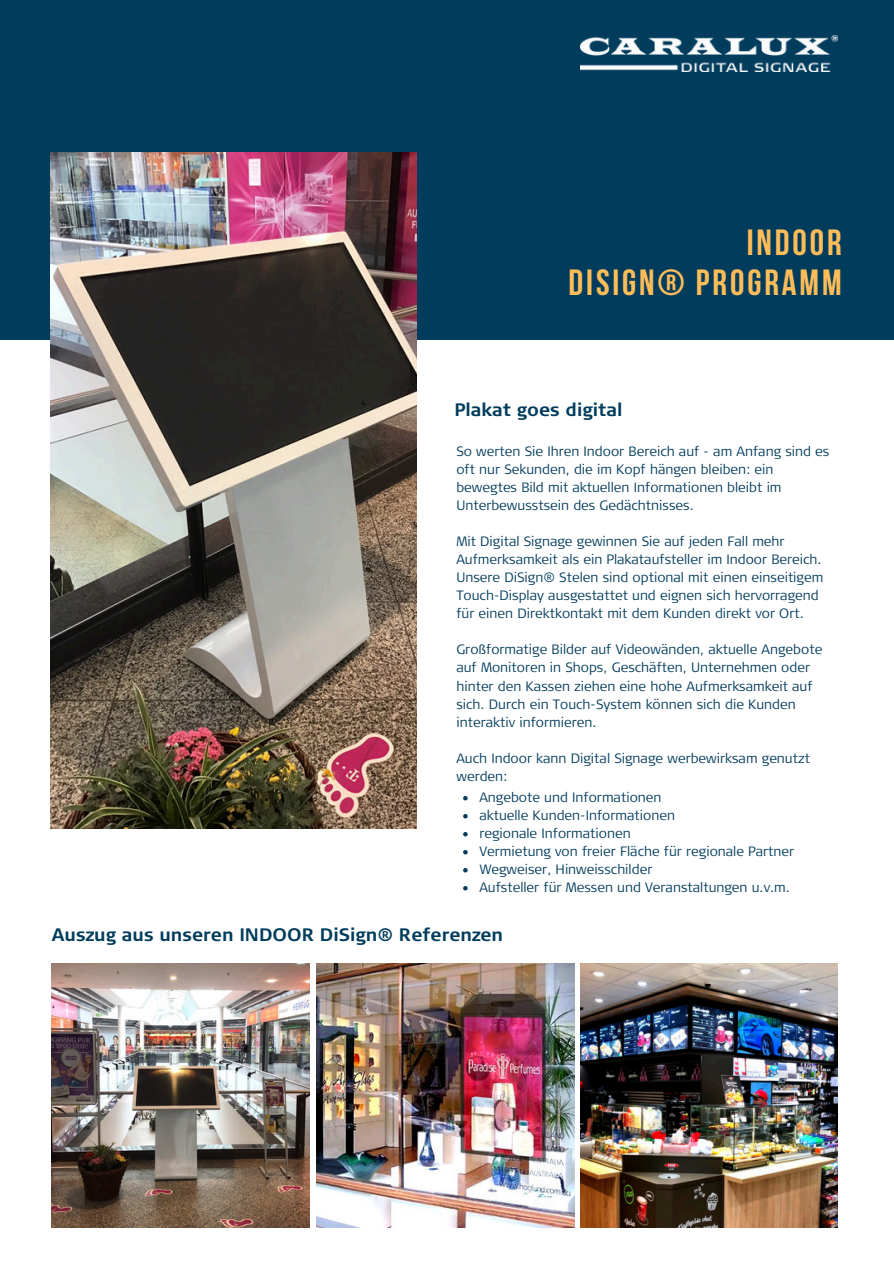
<style>
.page{position:relative;width:894px;height:1264px;background:#fff}
.page>*{position:absolute;margin:0;border:0;box-sizing:border-box;transform-origin:0 0}
.t1{font:700 36.3px/39.5px "Bebas Neue";letter-spacing:.08em;color:#ffbd59;text-align:right}
.t2{font:700 18px "Signa Column";color:#013c5c}
.t3{font:300 13.5px/18px "Signa Column";color:#013c5c}
</style>
<div class="page">
<div style="left:0;top:0;width:893px;height:340px;background:#013c5c"></div>
<img style="left:580px;top:36px;width:257px;height:36px">
<img style="left:52px;top:963px;width:257px;height:264px">
<img style="left:316px;top:963px;width:258px;height:264px">
<img style="left:51px;top:153px;width:366px;height:675px">
<img style="left:580px;top:963px;width:257px;height:264px">
<svg style="left:463px;top:796px;width:4px;height:4px"></svg>
<svg style="left:463px;top:814px;width:4px;height:4px"></svg>
<svg style="left:463px;top:832px;width:4px;height:4px"></svg>
<svg style="left:463px;top:850px;width:4px;height:4px"></svg>
<svg style="left:463px;top:868px;width:4px;height:4px"></svg>
<svg style="left:463px;top:886px;width:4px;height:4px"></svg>
<h1 class="t1" style="left:568px;top:223px;width:274px">INDOOR<br>DISIGN® PROGRAMM</h1>
<h2 class="t2" style="left:454px;top:399px;width:169px">Plakat goes digital</h2>
<p class="t3" style="left:456px;top:443px;width:374px">So werten Sie Ihren Indoor Bereich auf - am Anfang sind es oft nur Sekunden, die im Kopf hängen bleiben: ein bewegtes Bild mit aktuellen Informationen bleibt im Unterbewusstsein des Gedächtnisses.</p>
<p class="t3" style="left:456px;top:533px;width:368px">Mit Digital Signage gewinnen Sie auf jeden Fall mehr Aufmerksamkeit als ein Plakataufsteller im Indoor Bereich.<br>Unsere DiSign® Stelen sind optional mit einen einseitigem Touch-Display ausgestattet und eignen sich hervorragend für einen Direktkontakt mit dem Kunden direkt vor Ort.</p>
<p class="t3" style="left:456px;top:641px;width:367px">Großformatige Bilder auf Videowänden, aktuelle Angebote auf Monitoren in Shops, Geschäften, Unternehmen oder hinter den Kassen ziehen eine hohe Aufmerksamkeit auf sich. Durch ein Touch-System können sich die Kunden interaktiv informieren.</p>
<p class="t3" style="left:456px;top:749px;width:355px">Auch Indoor kann Digital Signage werbewirksam genutzt werden:</p>
<p class="t3" style="left:479px;top:788px;width:316px">Angebote und Informationen<br>aktuelle Kunden-Informationen<br>regionale Informationen<br>Vermietung von freier Fläche für regionale Partner Wegweiser, Hinweisschilder<br>Aufsteller für Messen und Veranstaltungen u.v.m.</p>
<h2 class="t2" style="left:52px;top:924px;width:452px">Auszug aus unseren INDOOR DiSign® Referenzen</h2>
</div>
